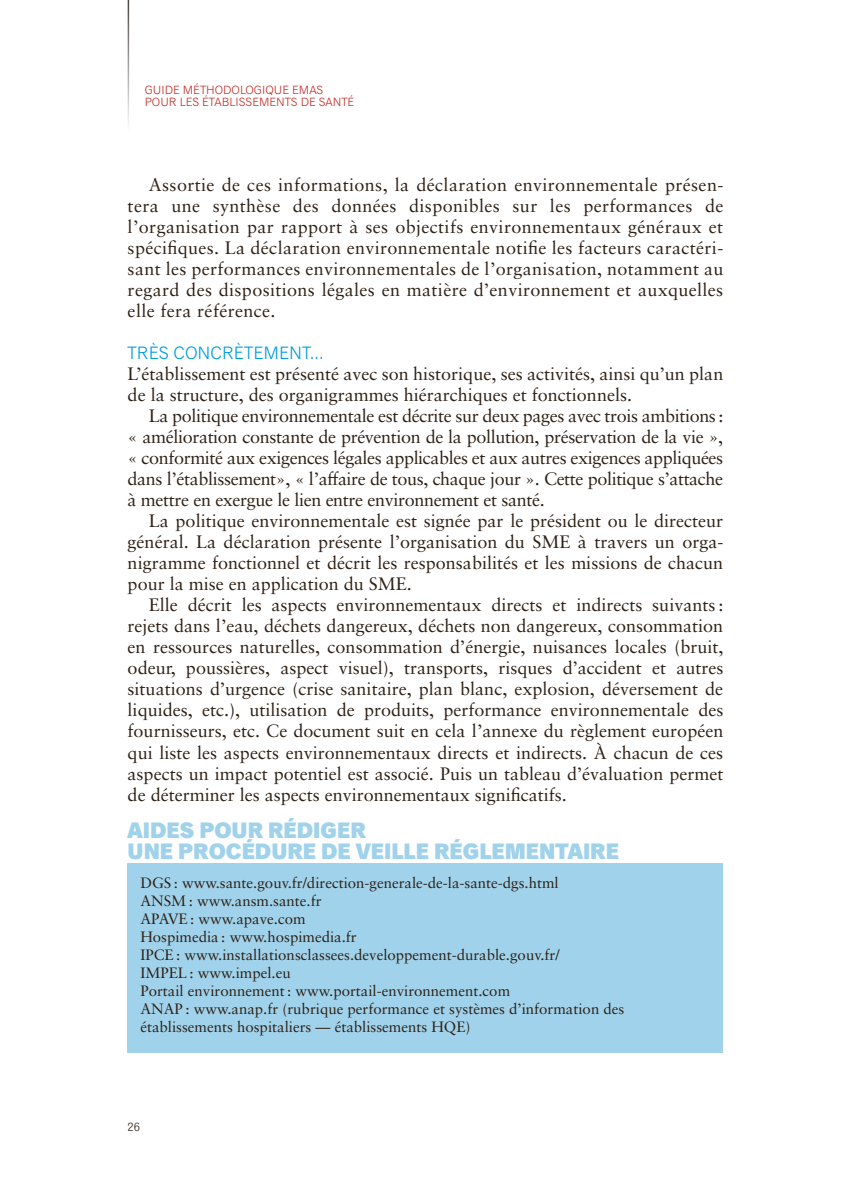
<style>
.page{position:relative;width:851px;height:1191px;background:#fff}
.page>*{position:absolute;margin:0;border:0;box-sizing:border-box;transform-origin:0 0}
.t1{font:800 22.5px/21px "Classic Grotesque Std";color:#a0d2eb}
.t2{font:18px/21px "Sabon LT Pro";color:#2e2014;text-align:justify}
.t3{font:18px "Classic Grotesque Std";color:#009dde}
.t4{font:15px/18px "Sabon LT Pro";color:#2e2014}
.t5{font:12px/11.2px "Classic Grotesque Std";color:#c42f2a}
.t6{font:12px "Classic Grotesque Std";color:#2e2014}
</style>
<div class="page">
<div style="left:128px;top:863px;width:595px;height:189px;background:#a0d2eb"></div>
<p class="t5" style="left:145px;top:85px;width:211px">GUIDE MÉTHODOLOGIQUE EMAS<br>POUR LES ÉTABLISSEMENTS DE SANTÉ</p>
<p class="t2" style="left:128px;top:174px;width:597px;text-indent:21px">Assortie de ces informations, la déclaration environnementale présen&shy;tera une synthèse des données disponibles sur les performances de l’organisation par rapport à ses objectifs environnementaux généraux et spécifiques. La déclaration environnementale notifie les facteurs caractéri&shy;sant les performances environnementales de l’organisation, notamment au regard des dispositions légales en matière d’environnement et auxquelles elle fera référence.</p>
<p class="t3" style="left:128px;top:343px;width:198px">TRÈS CONCRÈTEMENT…</p>
<p class="t2" style="left:128px;top:363px;width:597px">L’établissement est présenté avec son historique, ses activités, ainsi qu’un plan de la structure, des organigrammes hiérarchiques et fonctionnels.</p>
<p class="t2" style="left:128px;top:405px;width:597px;text-indent:21px">La politique environnementale est décrite sur deux pages avec trois ambitions: « amélioration constante de prévention de la pollution, préservation de la vie », « conformité aux exigences légales applicables et aux autres exigences appliquées dans l’établissement», « l’affaire de tous, chaque jour ». Cette politique s’attache à mettre en exergue le lien entre environnement et santé.</p>
<p class="t2" style="left:128px;top:510px;width:597px;text-indent:21px">La politique environnementale est signée par le président ou le directeur général. La déclaration présente l’organisation du SME à travers un orga&shy;nigramme fonctionnel et décrit les responsabilités et les missions de chacun pour la mise en application du SME.</p>
<p class="t2" style="left:128px;top:594px;width:597px;text-indent:21px">Elle décrit les aspects environnementaux directs et indirects suivants : rejets dans l’eau, déchets dangereux, déchets non dangereux, consommation en ressources naturelles, consommation d’énergie, nuisances locales (bruit, odeur, poussières, aspect visuel), transports, risques d’accident et autres situations d’urgence (crise sanitaire, plan blanc, explosion, déversement de liquides, etc.), utilisation de produits, performance environnementale des fournisseurs, etc. Ce document suit en cela l’annexe du règlement européen qui liste les aspects environnementaux directs et indirects. À chacun de ces aspects un impact potentiel est associé. Puis un tableau d’évaluation permet de déterminer les aspects environnementaux significatifs.</p>
<p class="t1" style="left:128px;top:822px;width:493px">AIDES POUR RÉDIGER<br>UNE PROCÉDURE DE VEILLE RÉGLEMENTAIRE</p>
<p class="t4" style="left:140px;top:873px;width:485px">DGS : www.sante.gouv.fr/direction-generale-de-la-sante-dgs.html<br>ANSM : www.ansm.sante.fr<br>APAVE : www.apave.com<br>Hospimedia : www.hospimedia.fr<br>IPCE : www.installationsclassees.developpement-durable.gouv.fr/<br>IMPEL : www.impel.eu<br>Portail environnement : www.portail-environnement.com<br>ANAP : www.anap.fr (rubrique performance et systèmes d’information des établissements hospitaliers — établissements HQE)</p>
<p class="t6" style="left:128px;top:1119px;width:14px">26</p>
</div>
